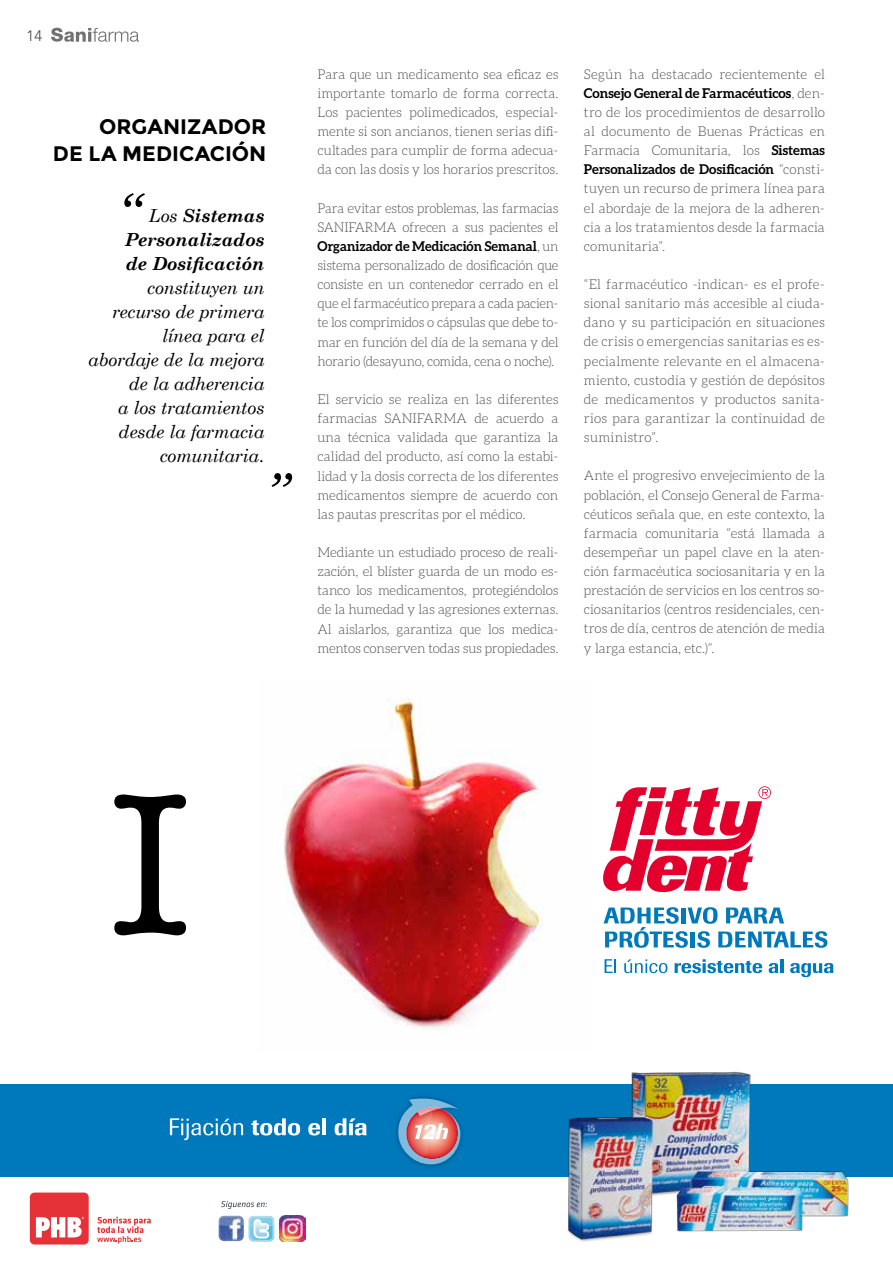
<style>
.page{position:relative;width:893px;height:1263px;background:#fff}
.page>*{position:absolute;margin:0;border:0;box-sizing:border-box;transform-origin:0 0}
.t1{font:italic 54px "Century Schoolbook";color:#000}
.t2{font:700 21px/27px "Montserrat";color:#000}
.t3{font:italic 18px/24px "Century Schoolbook";letter-spacing:-.015em;color:#000;text-align:right}
.t4{font:italic 700 18px/24px "Century Schoolbook";letter-spacing:-.01em;color:#000;text-align:justify}
.t5{font:300 15px "Avenir LT Std";color:#3e3d40}
.t6{font:300 13.5px/19.2px "Aleo";letter-spacing:-.005em;color:#4b4b4d;text-align:justify}
.s1{font-weight:400}
.s2{font-weight:700;color:#000}
</style>
<div class="page">
<svg style="left:51px;top:28px;width:88px;height:14px"></svg>
<div style="left:0;top:1084px;width:893px;height:93px;background:#0079bc"></div>
<img style="left:284px;top:698px;width:258px;height:330px">
<svg style="left:114px;top:794px;width:72px;height:141px"></svg>
<svg style="left:603px;top:786px;width:168px;height:107px"></svg>
<svg style="left:170px;top:1118px;width:73px;height:22px"></svg>
<svg style="left:251px;top:1118px;width:49px;height:17px"></svg>
<svg style="left:308px;top:1123px;width:12px;height:12px"></svg>
<hr style="left:322px;top:1118px;width:4px;height:17px;background:#fff">
<svg style="left:335px;top:1118px;width:32px;height:17px"></svg>
<img style="left:418px;top:1124px;width:45px;height:43px">
<svg style="left:396px;top:1096px;width:64px;height:68px"></svg>
<svg style="left:604px;top:907px;width:223px;height:41px"></svg>
<svg style="left:605px;top:959px;width:11px;height:14px"></svg>
<svg style="left:624px;top:959px;width:43px;height:14px"></svg>
<svg style="left:675px;top:959px;width:87px;height:14px"></svg>
<svg style="left:769px;top:963px;width:9px;height:10px"></svg>
<hr style="left:780px;top:959px;width:3px;height:14px;background:#0079bc">
<svg style="left:790px;top:963px;width:44px;height:14px"></svg>
<img style="left:568px;top:1071px;width:281px;height:171px">
<svg style="left:97px;top:1217px;width:54px;height:27px"></svg>
<div style="left:30px;top:1192px;width:59px;height:52px;background:#e53138;border-radius:5px"></div>
<svg style="left:36px;top:1217px;width:48px;height:20px"></svg>
<svg style="left:221px;top:1201px;width:46px;height:8px"></svg>
<svg style="left:249px;top:1216px;width:25px;height:25px"></svg>
<img style="left:219px;top:1216px;width:25px;height:25px">
<img style="left:279px;top:1215px;width:26px;height:26px">
<p class="t5" style="left:27px;top:27px;width:17px">14</p>
<h2 class="t2" style="left:53px;top:113px;width:143px;text-indent:46px">ORGANIZADOR<br>DELAMEDICACI</h2>
<h2 class="t2" style="left:232px;top:140px;width:36px">ÓN</h2>
<h1 class="t1" style="left:118px;top:173px;width:23px">“</h1>
<h3 class="t4" style="left:125px;top:203px;width:141px;text-indent:23px"><span class="s1">Los</span> Sistemas Personalizados de Dosificación</h3>
<h3 class="t3" style="left:89px;top:275px;width:177px">constituyen un recurso de primera línea para el abordaje de la mejora de la adherencia<br>a los tratamientos desde la farmacia comunitaria.</h3>
<h1 class="t1" style="left:298px;top:507px;width:23px;rotate:-180deg">“</h1>
<p class="t6" style="left:317px;top:64px;width:242px">Para que un medicamento sea eficaz es importante tomarlo de forma correcta.<br>Los pacientes polimedicados, especial&shy;mente si son ancianos, tienen serias difi&shy;cultades para cumplir de forma adecua&shy;da con las dosis y los horarios prescritos.</p>
<p class="t6" style="left:317px;top:198px;width:242px">Para evitar estos problemas, las farmacias SANIFARMA ofrecen a sus pacientes el <span class="s2">Organizador de Medicación Semanal</span>, un sistema personalizado de dosificación que consiste en un contenedor cerrado en el que el farmacéutico prepara a cada pacien&shy;te los comprimidos o cápsulas que debe to&shy;mar en función del día de la semana y del horario (desayuno, comida, cena o noche).</p>
<p class="t6" style="left:317px;top:390px;width:242px">El servicio se realiza en las diferentes farmacias SANIFARMA de acuerdo a una técnica validada que garantiza la calidad del producto, así como la estabi&shy;lidad y la dosis correcta de los diferentes medicamentos siempre de acuerdo con las pautas prescritas por el médico.</p>
<p class="t6" style="left:317px;top:543px;width:242px">Mediante un estudiado proceso de reali&shy;zación, el blíster guarda de un modo es&shy;tanco los medicamentos, protegiéndolos de la humedad y las agresiones externas.<br>Al aislarlos, garantiza que los medica&shy;mentos conserven todas sus propiedades.</p>
<p class="t6" style="left:584px;top:64px;width:242px">Según ha destacado recientemente el <span class="s2">Consejo General de Farmacéuticos</span>, den&shy;tro de los procedimientos de desarrollo al documento de Buenas Prácticas en Farmacia Comunitaria, los <span class="s2">Sistemas Personalizados de Dosificación</span> “consti&shy;tuyen un recurso de primera línea para el abordaje de la mejora de la adheren&shy;cia a los tratamientos desde la farmacia comunitaria”.</p>
<p class="t6" style="left:584px;top:275px;width:242px">“El farmacéutico -indican- es el profe&shy;sional sanitario más accesible al ciuda&shy;dano y su participación en situaciones de crisis o emergencias sanitarias es es&shy;pecialmente relevante en el almacena&shy;miento, custodia y gestión de depósitos de medicamentos y productos sanita&shy;rios para garantizar la continuidad de suministro”.</p>
<p class="t6" style="left:584px;top:466px;width:242px">Ante el progresivo envejecimiento de la población, el Consejo General de Farma&shy;céuticos señala que, en este contexto, la farmacia comunitaria “está llamada a desempeñar un papel clave en la aten&shy;ción farmacéutica sociosanitaria y en la prestación de servicios en los centros so&shy;ciosanitarios (centros residenciales, cen&shy;tros de día, centros de atención de media y larga estancia, etc.)”.</p>
</div>
